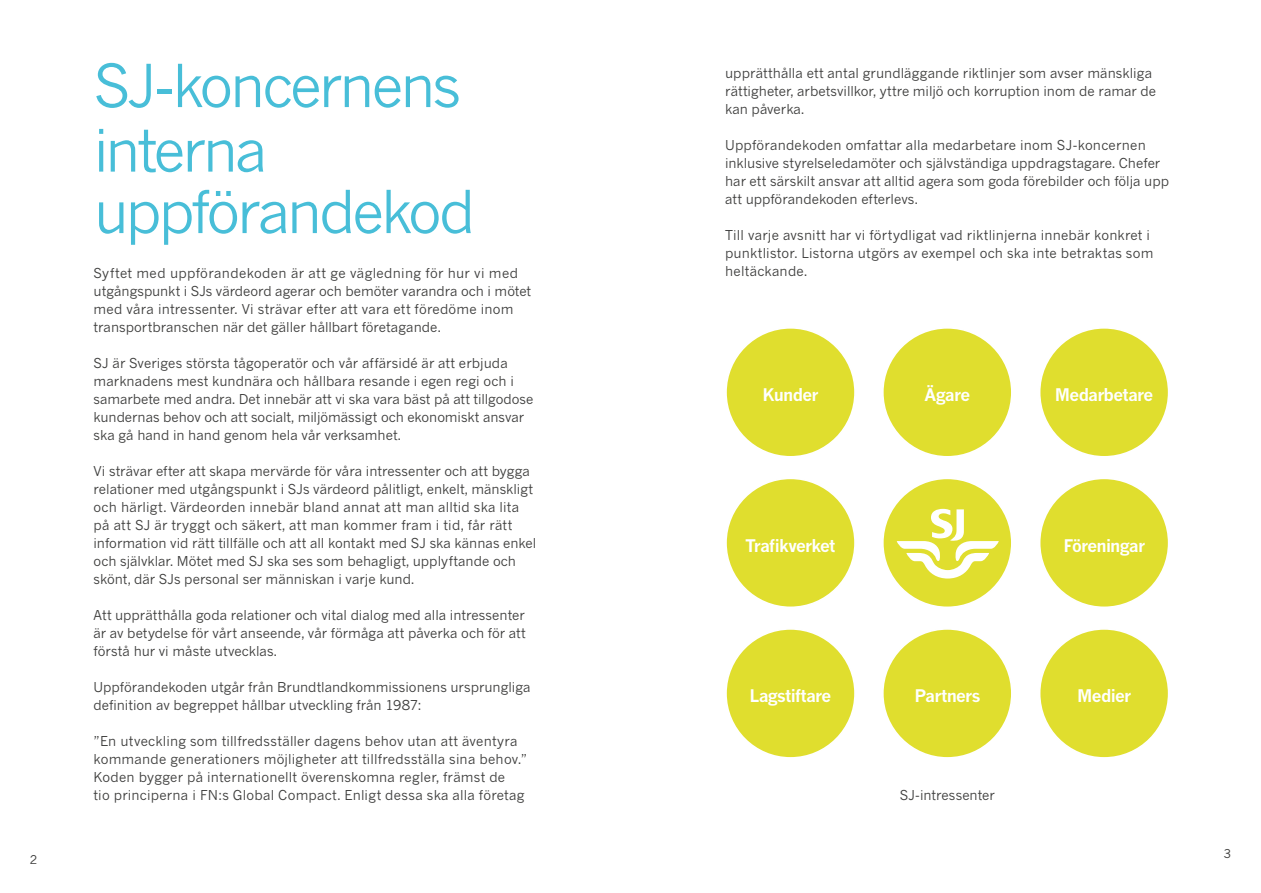
<style>
.page{position:relative;width:1261px;height:893px;background:#fff}
.page>*{position:absolute;margin:0;border:0;box-sizing:border-box;transform-origin:0 0}
.t1{font:58.5px/63px "News Gothic For SJ";letter-spacing:-.05em;color:#48bed8}
.t2{font:700 17.1px "News Gothic For SJ";letter-spacing:-.045em;color:#fff}
.t3{font:13.5px/18px "News Gothic For SJ";letter-spacing:.005em;color:#3c3c3b}
.t4{font:12px "News Gothic For SJ";color:#3c3c3b}
</style>
<div class="page">
<div style="left:883px;top:478px;width:129px;height:129px;background:#e0de2e;border-radius:50%"></div>
<div style="left:726px;top:328px;width:129px;height:129px;background:#e0de2e;border-radius:50%"></div>
<div style="left:726px;top:478px;width:129px;height:129px;background:#e0de2e;border-radius:50%"></div>
<div style="left:726px;top:629px;width:129px;height:129px;background:#e0de2e;border-radius:50%"></div>
<div style="left:1039px;top:328px;width:129px;height:129px;background:#e0de2e;border-radius:50%"></div>
<div style="left:1039px;top:478px;width:129px;height:129px;background:#e0de2e;border-radius:50%"></div>
<div style="left:1039px;top:629px;width:129px;height:129px;background:#e0de2e;border-radius:50%"></div>
<div style="left:883px;top:328px;width:129px;height:129px;background:#e0de2e;border-radius:50%"></div>
<div style="left:883px;top:629px;width:129px;height:129px;background:#e0de2e;border-radius:50%"></div>
<svg style="left:897px;top:509px;width:101px;height:69px"></svg>
<p class="t4" style="left:30px;top:852px;width:9px">2</p>
<h1 class="t1" style="left:94px;top:54px;width:383px">SJ-koncernens interna uppförandekod</h1>
<p class="t3" style="left:725px;top:64px;width:432px">upprätthålla ett antal grundläggande riktlinjer som avser mänskliga rättigheter, arbetsvillkor, yttre miljö och korruption inom de ramar de kan påverka.</p>
<p class="t3" style="left:725px;top:136px;width:445px">Uppförandekoden omfattar alla medarbetare inom SJ-koncernen inklusive styrelseledamöter och självständiga uppdragstagare. Chefer har ett särskilt ansvar att alltid agera som goda förebilder och följa upp att uppförandekoden efterlevs.</p>
<p class="t3" style="left:725px;top:226px;width:430px">Till varje avsnitt har vi förtydligat vad riktlinjerna innebär konkret i punktlistor. Listorna utgörs av exempel och ska inte betraktas som heltäckande.</p>
<p class="t3" style="left:94px;top:264px;width:439px">Syftet med uppförandekoden är att ge vägledning för hur vi med utgångspunkt i SJs värdeord agerar och bemöter varandra och i mötet med våra intressenter. Vi strävar efter att vara ett föredöme inom transportbranschen när det gäller hållbart företagande.</p>
<p class="t3" style="left:94px;top:354px;width:441px">SJ är Sveriges största tågoperatör och vår affärsidé är att erbjuda marknadens mest kundnära och hållbara resande i egen regi och i samarbete med andra. Det innebär att vi ska vara bäst på att tillgodose kundernas behov och att socialt, miljömässigt och ekonomiskt ansvar ska gå hand in hand genom hela vår verksamhet.</p>
<p class="t3" style="left:94px;top:462px;width:444px">Vi strävar efter att skapa mervärde för våra intressenter och att bygga relationer med utgångspunkt i SJs värdeord pålitligt, enkelt, mänskligt och härligt. Värdeorden innebär bland annat att man alltid ska lita på att SJ är tryggt och säkert, att man kommer fram i tid, får rätt information vid rätt tillfälle och att all kontakt med SJ ska kännas enkel och självklar. Mötet med SJ ska ses som behagligt, upplyftande och skönt, där SJs personal ser människan i varje kund.</p>
<p class="t3" style="left:94px;top:606px;width:434px;text-align:justify">Att upprätthålla goda relationer och vital dialog med alla intressenter är av betydelse för vårt anseende, vår förmåga att påverka och för att förstå hur vi måste utvecklas.</p>
<p class="t3" style="left:94px;top:678px;width:439px">Uppförandekoden utgår från Brundtlandkommissionens ursprungliga definition av begreppet hållbar utveckling från 1987:</p>
<p class="t3" style="left:94px;top:732px;width:435px">”En utveckling som tillfredsställer dagens behov utan att äventyra kommande generationers möjligheter att tillfredsställa sina behov.” Koden bygger på internationellt överenskomna regler, främst de<br>tio principerna i FN:s Global Compact. Enligt dessa ska alla företag</p>
<p class="t2" style="left:924px;top:384px;width:47px">Ägare</p>
<p class="t2" style="left:762px;top:384px;width:57px">Kunder</p>
<p class="t2" style="left:1055px;top:384px;width:100px">Medarbetare</p>
<p class="t2" style="left:745px;top:535px;width:91px">Trafikverket</p>
<p class="t2" style="left:1063px;top:535px;width:83px">Föreningar</p>
<p class="t2" style="left:749px;top:685px;width:83px">Lagstiftare</p>
<p class="t2" style="left:1077px;top:685px;width:55px">Medier</p>
<p class="t2" style="left:914px;top:685px;width:67px">Partners</p>
<p class="t3" style="left:900px;top:786px;width:97px">SJ-intressenter</p>
<p class="t4" style="left:1223px;top:847px;width:9px">3</p>
</div>
